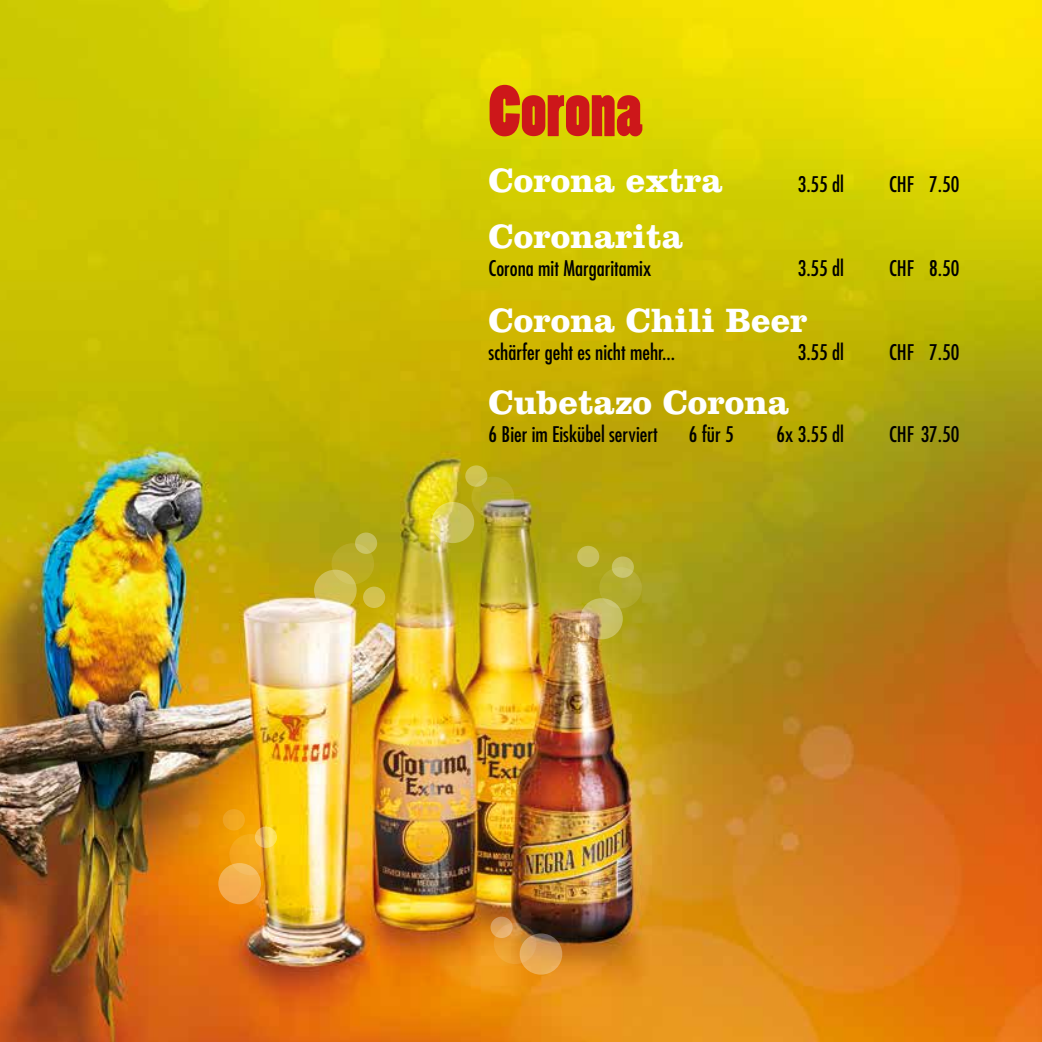
<style>
.page{position:relative;width:1042px;height:1042px;background:#fff}
.page>*{position:absolute;margin:0;border:0;box-sizing:border-box;transform-origin:0 0}
.t1{font:68.25px "Poplar Std";color:#cd171a}
.t2{font:700 35px "Clarendon LT Std";color:#fff}
.t3{font:condensed 21px "Futura Std";color:#000}
</style>
<div class="page">
<img style="left:0;top:0;width:1042px;height:1042px">
<svg style="left:580px;top:598px;width:43px;height:41px"></svg>
<svg style="left:314px;top:570px;width:43px;height:41px"></svg>
<svg style="left:431px;top:502px;width:43px;height:41px"></svg>
<svg style="left:599px;top:567px;width:43px;height:41px"></svg>
<svg style="left:331px;top:543px;width:43px;height:41px"></svg>
<svg style="left:471px;top:477px;width:43px;height:41px"></svg>
<svg style="left:612px;top:556px;width:22px;height:22px"></svg>
<div style="left:577px;top:546px;width:22px;height:21px;background:#c9c15f;border-radius:50%"></div>
<svg style="left:355px;top:532px;width:22px;height:22px"></svg>
<div style="left:363px;top:586px;width:22px;height:22px;background:#d5c24f;border-radius:50%"></div>
<svg style="left:465px;top:465px;width:22px;height:22px"></svg>
<svg style="left:520px;top:933px;width:42px;height:41px"></svg>
<div style="left:218px;top:863px;width:43px;height:41px;background:#f4ae4f;border-radius:50%"></div>
<svg style="left:494px;top:923px;width:42px;height:41px"></svg>
<svg style="left:229px;top:834px;width:43px;height:41px"></svg>
<svg style="left:490px;top:916px;width:23px;height:22px"></svg>
<svg style="left:255px;top:826px;width:22px;height:22px"></svg>
<svg style="left:582px;top:864px;width:22px;height:22px"></svg>
<div style="left:223px;top:809px;width:22px;height:21px;background:#f1a721;border-radius:50%"></div>
<h1 class="t1" style="left:489px;top:73px;width:156px">Corona</h1>
<h2 class="t2" style="left:489px;top:159px;width:236px">Corona extra</h2>
<p class="t3" style="left:798px;top:172px;width:48px">3.55 dl</p>
<p class="t3" style="left:889px;top:172px;width:72px">CHF 7.50</p>
<h2 class="t2" style="left:489px;top:215px;width:196px">Coronarita</h2>
<p class="t3" style="left:489px;top:256px;width:164px">Corona mit Margaritamix</p>
<p class="t3" style="left:798px;top:256px;width:48px">3.55 dl</p>
<p class="t3" style="left:889px;top:256px;width:72px">CHF 8.50</p>
<h2 class="t2" style="left:489px;top:299px;width:320px">Corona Chili Beer</h2>
<p class="t3" style="left:489px;top:340px;width:188px">schärfer geht es nicht mehr...</p>
<p class="t3" style="left:798px;top:340px;width:48px">3.55 dl</p>
<p class="t3" style="left:889px;top:340px;width:72px">CHF 7.50</p>
<h2 class="t2" style="left:489px;top:381px;width:302px">Cubetazo Corona</h2>
<p class="t3" style="left:489px;top:422px;width:171px">6 Bier im Eiskübel serviert</p>
<p class="t3" style="left:689px;top:422px;width:46px">6 für 5</p>
<p class="t3" style="left:776px;top:422px;width:69px">6x 3.55 dl</p>
<p class="t3" style="left:889px;top:422px;width:72px">CHF 37.50</p>
</div>
